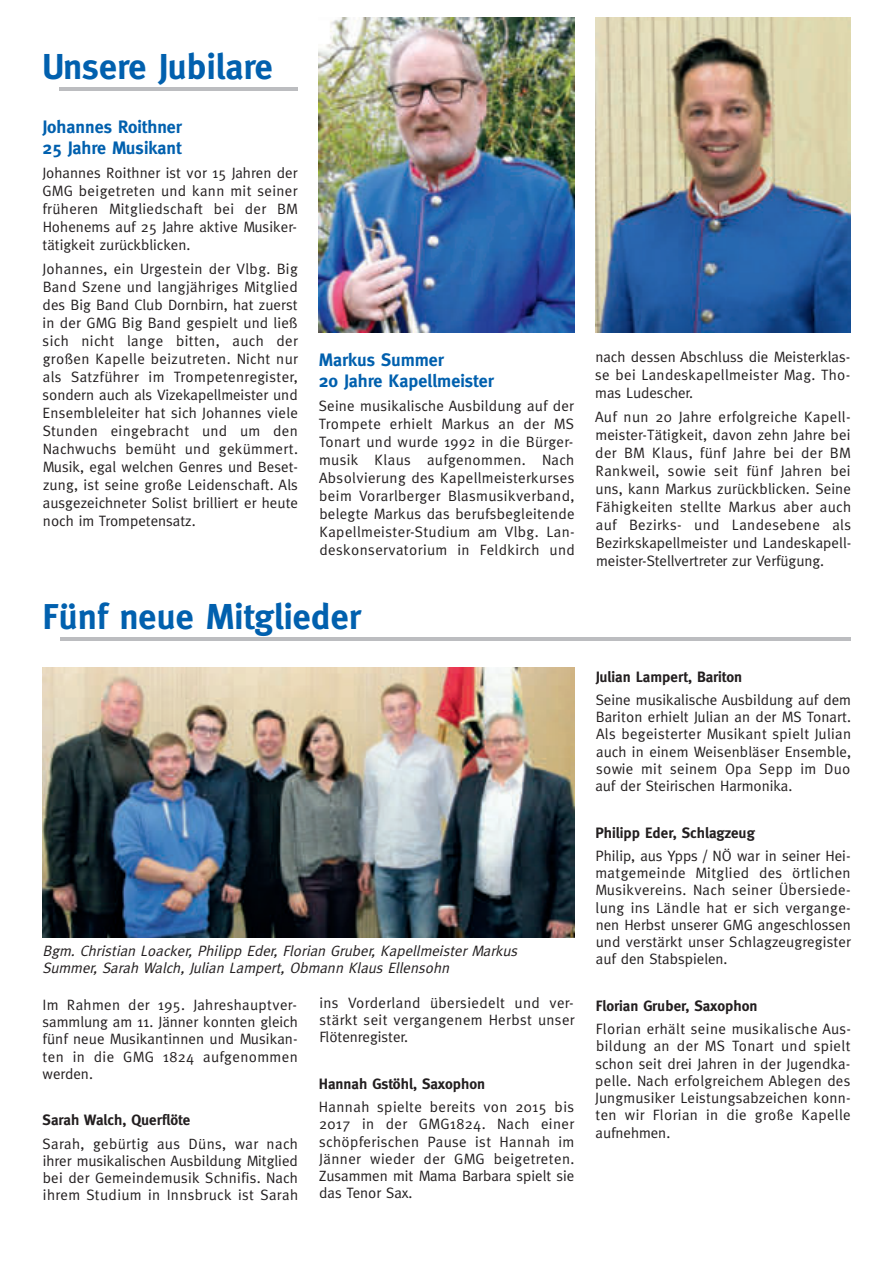
<style>
.page{position:relative;width:893px;height:1263px;background:#fff}
.page>*{position:absolute;margin:0;border:0;box-sizing:border-box;transform-origin:0 0}
.t1{font:700 36px "Meta";color:#0160ae}
.t2{font:700 18px/21px "Meta";color:#0160ae}
.t3{font:15px/18px "Meta";letter-spacing:.005em;color:#231f20;text-align:justify}
.t4{font:italic 15px/17.2px "Meta";color:#231f20}
.t5{font:700 15px "Meta";color:#231f20}
</style>
<div class="page">
<hr style="left:892px;top:0;width:1px;height:1263px;background:#aebde0">
<hr style="left:60px;top:88px;width:238px;height:3px;background:#bcbdc0">
<hr style="left:60px;top:637px;width:790px;height:3px;background:#bcbdc0">
<img style="left:43px;top:667px;width:531px;height:271px">
<img style="left:595px;top:17px;width:255px;height:316px">
<img style="left:319px;top:17px;width:255px;height:316px">
<h1 class="t1" style="left:43px;top:46px;width:232px">Unsere Jubilare</h1>
<p class="t2" style="left:43px;top:116px;width:141px">Johannes Roithner<br>25 Jahre Musikant</p>
<p class="t3" style="left:42px;top:164px;width:257px">Johannes Roithner ist vor 15 Jahren der GMG beigetreten und kann mit seiner früheren Mitgliedschaft bei der BM Hohenems auf 25 Jahre aktive Musiker&shy;tätigkeit zurückblicken.</p>
<p class="t3" style="left:43px;top:260px;width:257px">Johannes, ein Urgestein der Vlbg. Big Band Szene und langjähriges Mitglied des Big Band Club Dornbirn, hat zuerst in der GMG Big Band gespielt und ließ sich nicht lange bitten, auch der großen Kapelle beizutreten. Nicht nur als Satzführer im Trompetenregister, sondern auch als Vizekapellmeister und Ensembleleiter hat sich Johannes viele Stunden eingebracht und um den Nachwuchs bemüht und gekümmert.<br>Musik, egal welchen Genres und Beset&shy;zung, ist seine große Leidenschaft. Als ausgezeichneter Solist brilliert er heute noch im Trompetensatz.</p>
<p class="t2" style="left:319px;top:349px;width:176px">Markus Summer<br>20 Jahre Kapellmeister</p>
<p class="t3" style="left:319px;top:396px;width:257px">Seine musikalische Ausbildung auf der Trompete erhielt Markus an der MS Tonart und wurde 1992 in die Bürger&shy;musik Klaus aufgenommen. Nach Absolvierung des Kapellmeisterkurses beim Vorarlberger Blasmusikverband, belegte Markus das berufsbegleitende Kapellmeister-Studium am Vlbg. Lan&shy;deskonservatorium in Feldkirch und</p>
<h1 class="t1" style="left:43px;top:596px;width:320px">Fünf neue Mitglieder</h1>
<p class="t4" style="left:43px;top:942px;width:480px">Bgm. Christian Loacker, Philipp Eder, Florian Gruber, Kapellmeister Markus<br>Summer, Sarah Walch, Julian Lampert, Obmann Klaus Ellensohn</p>
<p class="t3" style="left:43px;top:996px;width:257px;line-height:17.2px">Im Rahmen der 195. Jahreshauptver&shy;sammlung am 11. Jänner konnten gleich fünf neue Musikantinnen und Musikan&shy;ten in die GMG 1824 aufgenommen werden.</p>
<p class="t5" style="left:43px;top:1111px;width:149px">Sarah Walch, Querflöte</p>
<p class="t3" style="left:43px;top:1134px;width:257px;line-height:17.2px">Sarah, gebürtig aus Düns, war nach ihrer musikalischen Ausbildung Mitglied bei der Gemeindemusik Schnifis. Nach ihrem Studium in Innsbruck ist Sarah</p>
<p class="t3" style="left:319px;top:994px;width:257px;line-height:17.2px">ins Vorderland übersiedelt und ver&shy;stärkt seit vergangenem Herbst unser Flötenregister.</p>
<p class="t5" style="left:319px;top:1075px;width:168px">Hannah Gstöhl, Saxophon</p>
<p class="t3" style="left:319px;top:1098px;width:257px;line-height:17.2px">Hannah spielte bereits von 2015 bis 2017 in der GMG1824. Nach einer schöpferischen Pause ist Hannah im Jänner wieder der GMG beigetreten.<br>Zusammen mit Mama Barbara spielt sie das Tenor Sax.</p>
<p class="t3" style="left:595px;top:347px;width:257px">nach dessen Abschluss die Meisterklas&shy;se bei Landeskapellmeister Mag. Tho&shy;mas Ludescher.</p>
<p class="t3" style="left:595px;top:407px;width:258px">Auf nun 20 Jahre erfolgreiche Kapell&shy;meister-Tätigkeit, davon zehn Jahre bei der BM Klaus, fünf Jahre bei der BM Rankweil, sowie seit fünf Jahren bei uns, kann Markus zurückblicken. Seine Fähigkeiten stellte Markus aber auch auf Bezirks- und Landesebene als Bezirkskapellmeister und Landeskapell&shy;meister-Stellvertreter zur Verfügung.</p>
<p class="t5" style="left:596px;top:668px;width:148px">Julian Lampert, Bariton</p>
<p class="t3" style="left:595px;top:691px;width:257px;line-height:17.2px">Seine musikalische Ausbildung auf dem Bariton erhielt Julian an der MS Tonart.<br>Als begeisterter Musikant spielt Julian auch in einem Weisenbläser Ensemble, sowie mit seinem Opa Sepp im Duo auf der Steirischen Harmonika.</p>
<p class="t5" style="left:595px;top:824px;width:161px">Philipp Eder, Schlagzeug</p>
<p class="t3" style="left:595px;top:847px;width:257px;line-height:17.2px">Philip, aus Ypps / NÖ war in seiner Hei&shy;matgemeinde Mitglied des örtlichen Musikvereins. Nach seiner Übersiede&shy;lung ins Ländle hat er sich vergange&shy;nen Herbst unserer GMG angeschlossen und verstärkt unser Schlagzeugregister auf den Stabspielen.</p>
<p class="t5" style="left:596px;top:997px;width:163px">Florian Gruber, Saxophon</p>
<p class="t3" style="left:595px;top:1020px;width:257px;line-height:17.2px">Florian erhält seine musikalische Aus&shy;bildung an der MS Tonart und spielt schon seit drei Jahren in der Jugendka&shy;pelle. Nach erfolgreichem Ablegen des Jungmusiker Leistungsabzeichen konn&shy;ten wir Florian in die große Kapelle aufnehmen.</p>
</div>
